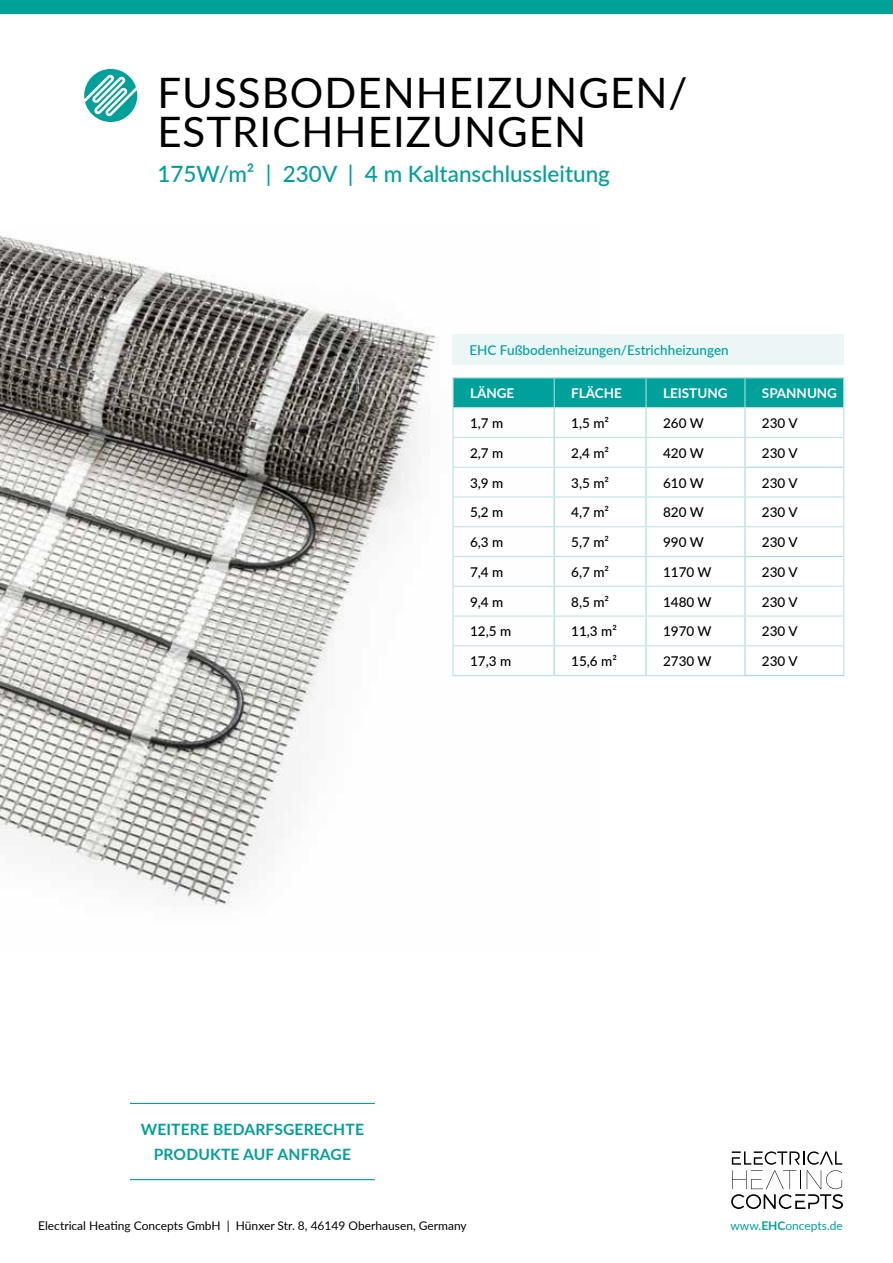
<style>
.page{position:relative;width:893px;height:1263px;background:#fff}
.page>*{position:absolute;margin:0;border:0;box-sizing:border-box;transform-origin:0 0}
.t1{font:42px/39px "Lato";letter-spacing:.025em;color:#000}
.t2{font:500 22.5px "Lato";color:#00a19a}
.t3{font:700 15.6px/25.2px "Lato";letter-spacing:.01em;color:#00a198;text-align:center}
.t4{font:500 13.5px "Lato";color:#000}
.t5{font:500 13.5px "Lato";color:#00a19a}
.t6{font:700 13.5px "Lato";color:#fff}
.t7{font:12px "Lato";color:#000}
.t8{font:12px "Lato";color:#00a19a}
.s1{font-weight:700}
</style>
<div class="page">
<img style="left:0;top:235px;width:599px;height:672px">
<div style="left:452px;top:334px;width:392px;height:31px;background:#ecf6f6"></div>
<hr style="left:452px;top:377px;width:102px;height:1px;background:#a9d9dc">
<hr style="left:554px;top:377px;width:92px;height:1px;background:#a9d9dc">
<hr style="left:646px;top:377px;width:99px;height:1px;background:#a9d9dc">
<hr style="left:745px;top:377px;width:99px;height:1px;background:#a9d9dc">
<hr style="left:744px;top:675px;width:100px;height:1px;background:#a9d9dc">
<hr style="left:452px;top:378px;width:2px;height:30px;background:#bde1e3">
<hr style="left:452px;top:408px;width:2px;height:29px;background:#bde1e3">
<hr style="left:452px;top:437px;width:2px;height:30px;background:#bde1e3">
<hr style="left:452px;top:467px;width:2px;height:30px;background:#bde1e3">
<hr style="left:452px;top:497px;width:2px;height:30px;background:#bde1e3">
<hr style="left:452px;top:527px;width:2px;height:29px;background:#bde1e3">
<hr style="left:452px;top:556px;width:2px;height:30px;background:#bde1e3">
<hr style="left:452px;top:586px;width:2px;height:30px;background:#bde1e3">
<hr style="left:452px;top:616px;width:2px;height:30px;background:#bde1e3">
<hr style="left:452px;top:646px;width:2px;height:29px;background:#bde1e3">
<svg style="left:453px;top:378px;width:391px;height:297px"></svg>
<hr style="left:452px;top:675px;width:102px;height:1px;background:#bde1e3">
<hr style="left:554px;top:675px;width:92px;height:1px;background:#bde1e3">
<hr style="left:646px;top:675px;width:98px;height:1px;background:#bde1e3">
<hr style="left:454px;top:407px;width:100px;height:1px;background:#c2e3e5">
<hr style="left:554px;top:407px;width:92px;height:1px;background:#c2e3e5">
<hr style="left:646px;top:407px;width:99px;height:1px;background:#c2e3e5">
<hr style="left:745px;top:407px;width:98px;height:1px;background:#c2e3e5">
<hr style="left:454px;top:437px;width:100px;height:1px;background:#c2e3e5">
<hr style="left:554px;top:437px;width:92px;height:1px;background:#c2e3e5">
<hr style="left:646px;top:437px;width:99px;height:1px;background:#c2e3e5">
<hr style="left:745px;top:437px;width:98px;height:1px;background:#c2e3e5">
<hr style="left:454px;top:467px;width:100px;height:1px;background:#c2e3e5">
<hr style="left:554px;top:467px;width:92px;height:1px;background:#c2e3e5">
<hr style="left:646px;top:467px;width:98px;height:1px;background:#c2e3e5">
<hr style="left:454px;top:496px;width:100px;height:1px;background:#c2e3e5">
<hr style="left:554px;top:496px;width:92px;height:1px;background:#c2e3e5">
<hr style="left:646px;top:496px;width:99px;height:1px;background:#c2e3e5">
<hr style="left:745px;top:496px;width:98px;height:1px;background:#c2e3e5">
<hr style="left:454px;top:526px;width:100px;height:1px;background:#c2e3e5">
<hr style="left:554px;top:526px;width:92px;height:1px;background:#c2e3e5">
<hr style="left:646px;top:526px;width:99px;height:1px;background:#c2e3e5">
<hr style="left:745px;top:526px;width:98px;height:1px;background:#c2e3e5">
<hr style="left:454px;top:556px;width:100px;height:1px;background:#c2e3e5">
<hr style="left:554px;top:556px;width:92px;height:1px;background:#c2e3e5">
<hr style="left:646px;top:556px;width:98px;height:1px;background:#c2e3e5">
<hr style="left:454px;top:586px;width:100px;height:1px;background:#c2e3e5">
<hr style="left:554px;top:586px;width:92px;height:1px;background:#c2e3e5">
<hr style="left:646px;top:586px;width:99px;height:1px;background:#c2e3e5">
<hr style="left:745px;top:586px;width:98px;height:1px;background:#c2e3e5">
<hr style="left:454px;top:615px;width:100px;height:2px;background:#c2e3e5">
<hr style="left:554px;top:615px;width:92px;height:2px;background:#c2e3e5">
<hr style="left:646px;top:615px;width:99px;height:2px;background:#c2e3e5">
<hr style="left:745px;top:615px;width:98px;height:2px;background:#c2e3e5">
<hr style="left:454px;top:645px;width:100px;height:1px;background:#c2e3e5">
<hr style="left:554px;top:645px;width:92px;height:1px;background:#c2e3e5">
<hr style="left:646px;top:645px;width:99px;height:1px;background:#c2e3e5">
<hr style="left:745px;top:645px;width:98px;height:1px;background:#c2e3e5">
<svg style="left:731px;top:1151px;width:112px;height:58px"></svg>
<svg style="left:84px;top:69px;width:53px;height:53px"></svg>
<div style="left:0;top:0;width:893px;height:13px;background:#00a198"></div>
<hr style="left:130px;top:1103px;width:245px;height:1px;background:#00a198">
<hr style="left:130px;top:1179px;width:245px;height:1px;background:#00a198">
<h1 class="t1" style="left:157px;top:71px;width:532px">FUSSBODENHEIZUNGEN/<br>ESTRICHHEIZUNGEN</h1>
<h2 class="t2" style="left:157px;top:157px;width:454px">175W/m² | 230V | 4 m Kaltanschlussleitung</h2>
<p class="t5" style="left:469px;top:340px;width:261px">EHC Fußbodenheizungen/Estrichheizungen</p>
<p class="t6" style="left:470px;top:383px;width:46px">LÄNGE</p>
<p class="t6" style="left:571px;top:383px;width:52px">FLÄCHE</p>
<p class="t6" style="left:663px;top:383px;width:66px">LEISTUNG</p>
<p class="t6" style="left:762px;top:383px;width:77px">SPANNUNG</p>
<p class="t4" style="left:470px;top:413px;width:35px">1,7 m</p>
<p class="t4" style="left:571px;top:413px;width:39px">1,5 m²</p>
<p class="t4" style="left:663px;top:413px;width:42px">260 W</p>
<p class="t4" style="left:762px;top:413px;width:37px">230 V</p>
<p class="t4" style="left:470px;top:443px;width:35px">2,7 m</p>
<p class="t4" style="left:571px;top:443px;width:39px">2,4 m²</p>
<p class="t4" style="left:663px;top:443px;width:42px">420 W</p>
<p class="t4" style="left:762px;top:443px;width:37px">230 V</p>
<p class="t4" style="left:470px;top:473px;width:35px">3,9 m</p>
<p class="t4" style="left:571px;top:473px;width:39px">3,5 m²</p>
<p class="t4" style="left:663px;top:473px;width:42px">610 W</p>
<p class="t4" style="left:762px;top:473px;width:37px">230 V</p>
<p class="t4" style="left:470px;top:503px;width:35px">5,2 m</p>
<p class="t4" style="left:571px;top:503px;width:39px">4,7 m²</p>
<p class="t4" style="left:663px;top:503px;width:42px">820 W</p>
<p class="t4" style="left:762px;top:503px;width:37px">230 V</p>
<p class="t4" style="left:470px;top:532px;width:35px">6,3 m</p>
<p class="t4" style="left:571px;top:532px;width:39px">5,7 m²</p>
<p class="t4" style="left:663px;top:532px;width:42px">990 W</p>
<p class="t4" style="left:762px;top:532px;width:37px">230 V</p>
<p class="t4" style="left:470px;top:562px;width:35px">7,4 m</p>
<p class="t4" style="left:571px;top:562px;width:39px">6,7 m²</p>
<p class="t4" style="left:663px;top:562px;width:50px">1170 W</p>
<p class="t4" style="left:762px;top:562px;width:37px">230 V</p>
<p class="t4" style="left:470px;top:592px;width:35px">9,4 m</p>
<p class="t4" style="left:571px;top:592px;width:39px">8,5 m²</p>
<p class="t4" style="left:663px;top:592px;width:50px">1480 W</p>
<p class="t4" style="left:762px;top:592px;width:37px">230 V</p>
<p class="t4" style="left:470px;top:622px;width:43px">12,5 m</p>
<p class="t4" style="left:571px;top:622px;width:47px">11,3 m²</p>
<p class="t4" style="left:663px;top:622px;width:50px">1970 W</p>
<p class="t4" style="left:762px;top:622px;width:37px">230 V</p>
<p class="t4" style="left:470px;top:651px;width:43px">17,3 m</p>
<p class="t4" style="left:571px;top:651px;width:47px">15,6 m²</p>
<p class="t4" style="left:663px;top:651px;width:50px">2730 W</p>
<p class="t4" style="left:762px;top:651px;width:37px">230 V</p>
<p class="t3" style="left:141px;top:1116px;width:225px">WEITERE BEDARFSGERECHTE<br>PRODUKTE AUF ANFRAGE</p>
<p class="t7" style="left:38px;top:1217px;width:430px">Electrical Heating Concepts GmbH | Hünxer Str. 8, 46149 Oberhausen, Germany</p>
<p class="t8" style="left:730px;top:1217px;width:114px">www.<span class="s1">EHC</span>oncepts.de</p>
</div>
